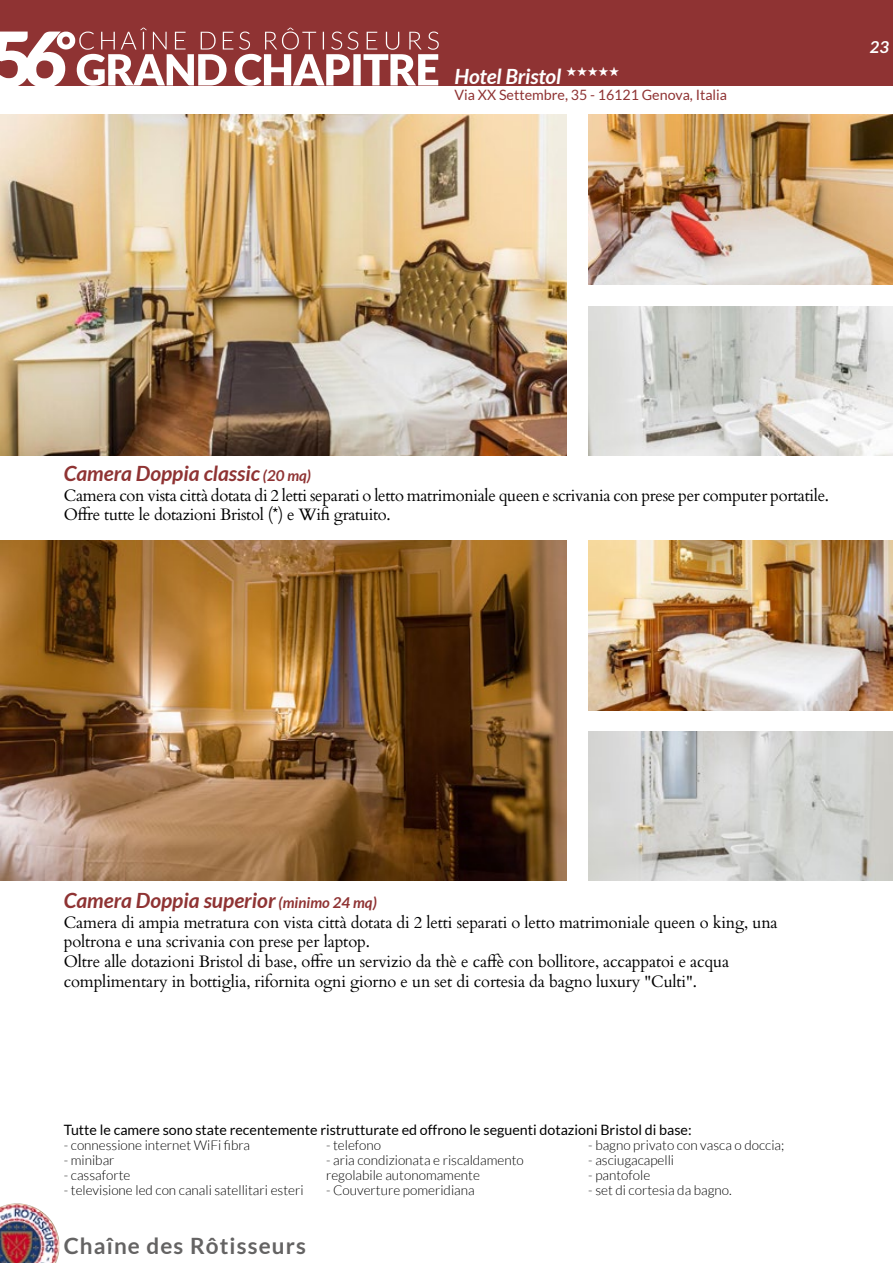
<style>
.page{position:relative;width:893px;height:1263px;background:#fff}
.page>*{position:absolute;margin:0;border:0;box-sizing:border-box;transform-origin:0 0}
.t1{font:700 22.5px "Lato";letter-spacing:.05em;color:#646363}
.t2{font:italic 700 21px "Lato";color:#8f3333}
.t3{font:italic 700 21px "Lato";letter-spacing:-.01em;color:#fff}
.t4{font:16.5px/19.6px "Cardo";letter-spacing:-.01em;color:#000}
.t5{font:italic 700 16.5px "Lato";color:#fff}
.t6{font:14.25px "Lato";color:#000}
.t7{font:14.25px "Lato";color:#8f3333}
.t8{font:300 13.5px/15px "Lato";color:#000}
.s1{font-size:15px}
</style>
<div class="page">
<div style="left:0;top:0;width:893px;height:85px;background:#8f3333"></div>
<svg style="left:0;top:28px;width:439px;height:58px"></svg>
<img style="left:0;top:115px;width:567px;height:340px">
<img style="left:0;top:540px;width:567px;height:340px">
<img style="left:588px;top:115px;width:305px;height:170px">
<img style="left:588px;top:540px;width:305px;height:170px">
<img style="left:588px;top:306px;width:305px;height:149px">
<img style="left:588px;top:731px;width:305px;height:149px">
<img style="left:0;top:1203px;width:60px;height:60px">
<p class="t3" style="left:455px;top:64px;width:108px">Hotel Bristol</p>
<p class="t7" style="left:455px;top:87px;width:274px">Via XX Settembre, 35 - 16121 Genova, Italia</p>
<p class="t5" style="left:870px;top:37px;width:21px">23</p>
<p class="t2" style="left:64px;top:461px;width:249px">Camera Doppia classic <span class="s1">(20 mq)</span></p>
<p class="t4" style="left:64px;top:484px;width:767px">Camera con vista città dotata di 2 letti separati o letto matrimoniale queen e scrivania con prese per computer portatile.<br>Offre tutte le dotazioni Bristol (*) e Wifi gratuito.</p>
<p class="t2" style="left:64px;top:888px;width:315px">Camera Doppia superior <span class="s1">(minimo 24 mq)</span></p>
<p class="t4" style="left:64px;top:911px;width:715px">Camera di ampia metratura con vista città dotata di 2 letti separati o letto matrimoniale queen o king, una poltrona e una scrivania con prese per laptop.<br>Oltre alle dotazioni Bristol di base, offre un servizio da thè e caffè con bollitore, accappatoi e acqua complimentary in bottiglia, rifornita ogni giorno e un set di cortesia da bagno luxury "Culti".</p>
<p class="t6" style="left:64px;top:1122px;width:629px">Tutte le camere sono state recentemente ristrutturate ed offrono le seguenti dotazioni Bristol di base:</p>
<p class="t8" style="left:64px;top:1138px;width:188px">- connessione internet WiFi fibra</p>
<p class="t8" style="left:64px;top:1153px;width:52px">- minibar</p>
<p class="t8" style="left:64px;top:1168px;width:68px">- cassaforte</p>
<p class="t8" style="left:64px;top:1183px;width:241px">- televisione led con canali satellitari esteri</p>
<p class="t8" style="left:326px;top:1138px;width:57px">- telefono</p>
<p class="t8" style="left:326px;top:1153px;width:199px">- aria condizionata e riscaldamento regolabile autonomamente</p>
<p class="t8" style="left:326px;top:1183px;width:150px">- Couverture pomeridiana</p>
<p class="t8" style="left:588px;top:1138px;width:198px">- bagno privato con vasca o doccia;</p>
<p class="t8" style="left:588px;top:1153px;width:87px">- asciugacapelli</p>
<p class="t8" style="left:588px;top:1168px;width:64px">- pantofole</p>
<p class="t8" style="left:588px;top:1183px;width:145px">- set di cortesia da bagno.</p>
<h1 class="t1" style="left:64px;top:1233px;width:244px">Chaîne des Rôtisseurs</h1>
</div>
